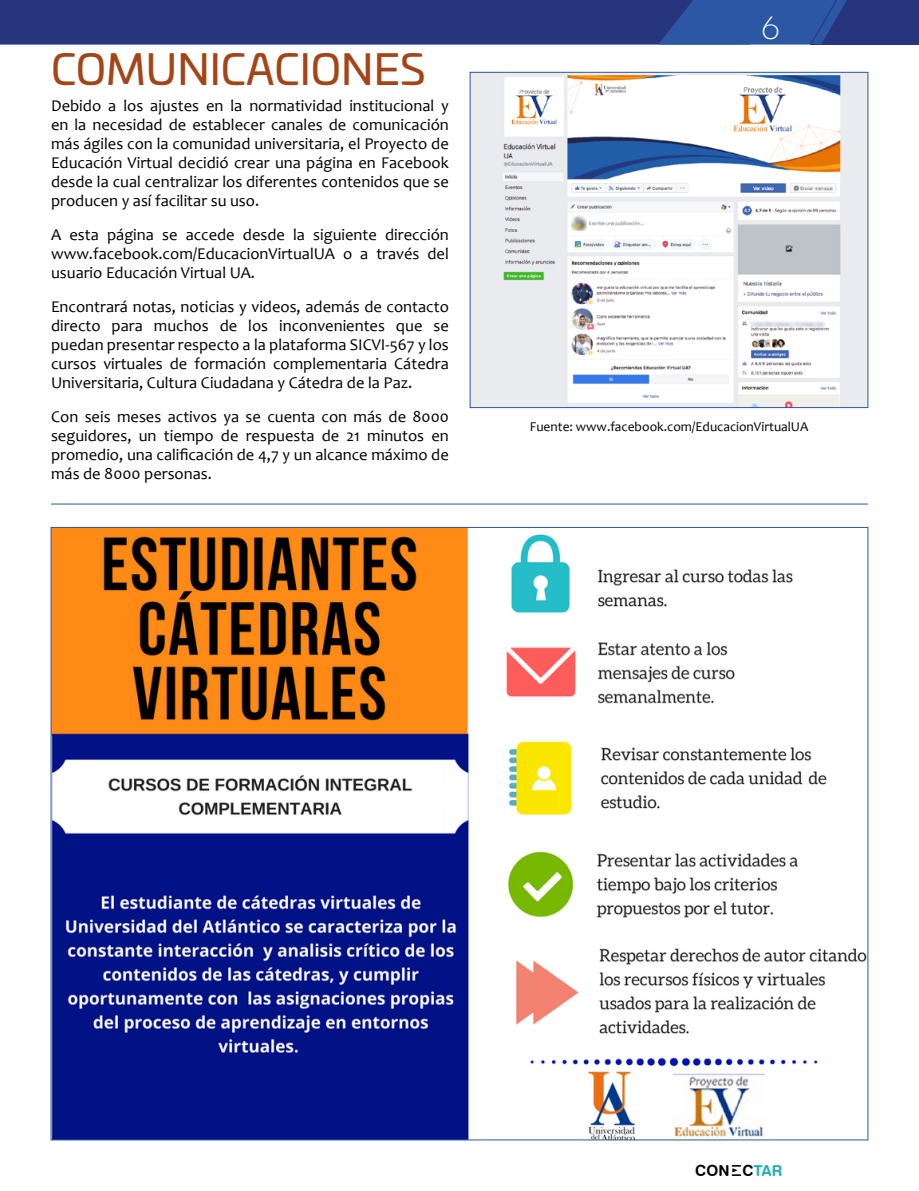
<style>
.page{position:relative;width:919px;height:1191px;background:#fff}
.page>*{position:absolute;margin:0;border:0;box-sizing:border-box;transform-origin:0 0}
.t1{font:42px "Univia Pro";color:#a44517}
.t2{font:200 36px "Serenity";color:#fff}
.t3{font:16.5px/18.9px "Candara";color:#000;text-align:justify}
.t4{font:15px "Swiss 721 BT Bold Rounded";color:#000}
.t5{font:13.5px "Candara";color:#000}
.s1{color:#1cafb4}
</style>
<div class="page">
<svg style="left:732px;top:1165px;width:8px;height:10px"></svg>
<svg style="left:0;top:0;width:918px;height:45px;background:#283c83"></svg>
<img style="left:472px;top:74px;width:394px;height:332px">
<div style="left:470px;top:72px;width:398px;height:336px;border:1px solid #2b57a4"></div>
<img style="left:53px;top:529px;width:813px;height:609px">
<hr style="left:51px;top:504px;width:816px;height:1px;background:#2b57a4">
<h1 class="t1" style="left:51px;top:38px;width:376px">COMUNICACIONES</h1>
<h2 class="t2" style="left:761px;top:9px;width:20px">6</h2>
<p class="t3" style="left:51px;top:96px;width:399px">Debido a los ajustes en la normatividad institucional y en la necesidad de establecer canales de comunicación más ágiles con la comunidad universitaria, el Proyecto de Educación Virtual decidió crear una página en Facebook desde la cual centralizar los diferentes contenidos que se producen y así facilitar su uso.</p>
<p class="t3" style="left:51px;top:225px;width:399px">A esta página se accede desde la siguiente dirección www.facebook.com/EducacionVirtualUA o a través del usuario Educación Virtual UA.</p>
<p class="t3" style="left:51px;top:297px;width:399px">Encontrará notas, noticias y videos, además de contacto directo para muchos de los inconvenientes que se puedan presentar respecto a la plataforma SICVI-567 y los cursos virtuales de formación complementaria Cátedra Universitaria, Cultura Ciudadana y Cátedra de la Paz.</p>
<p class="t3" style="left:51px;top:406px;width:399px">Con seis meses activos ya se cuenta con más de 8000 seguidores, un tiempo de respuesta de 21 minutos en promedio, una calificación de 4,7 y un alcance máximo de más de 8000 personas.</p>
<p class="t5" style="left:529px;top:418px;width:280px">Fuente: www.facebook.com/EducacionVirtualUA</p>
<p class="t4" style="left:695px;top:1161px;width:89px">CON C<span class="s1">TAR</span></p>
</div>
